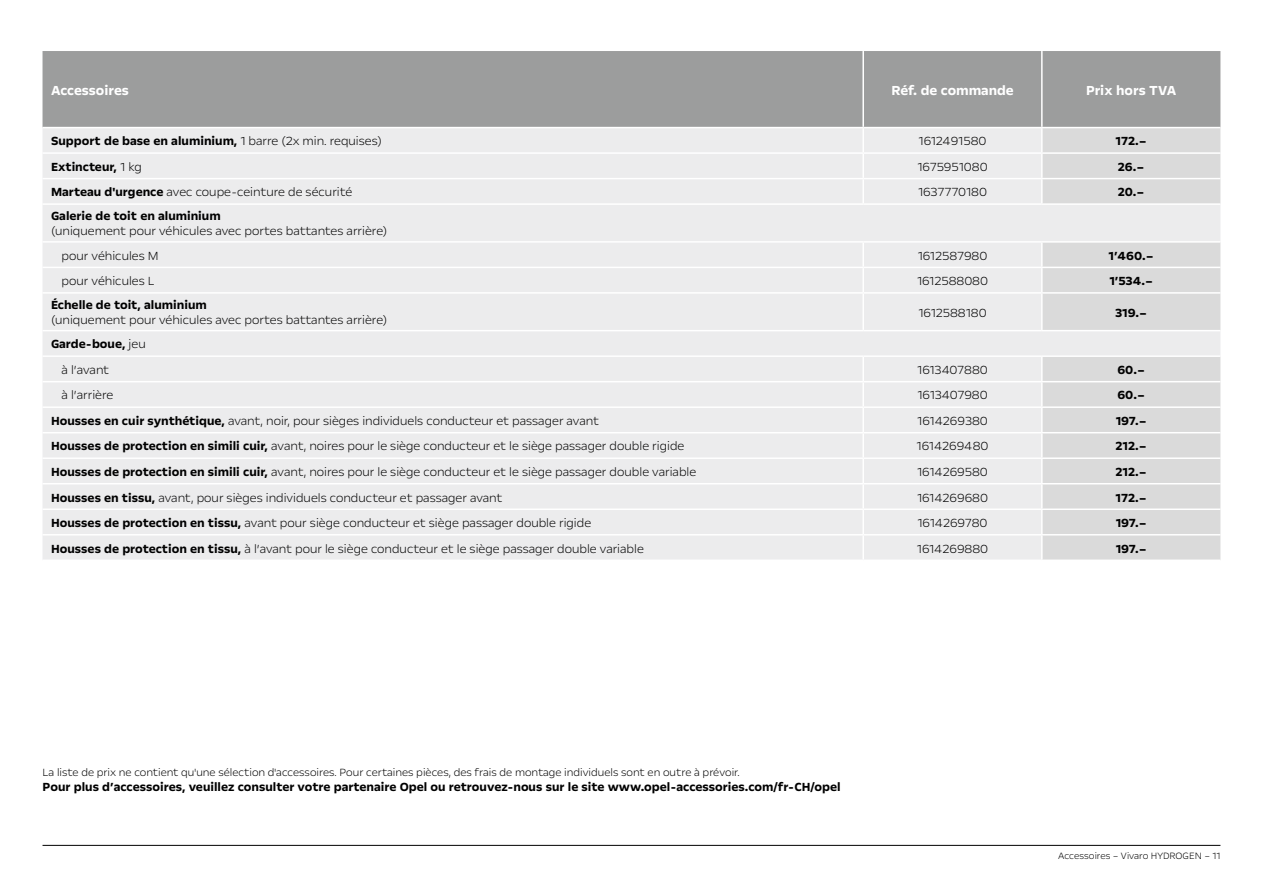
<style>
.page{position:relative;width:1263px;height:893px;background:#fff}
.page>*{position:absolute;margin:0;border:0;box-sizing:border-box;transform-origin:0 0}
.t1{font:700 15px "Opel Next";color:#fff}
.t2{font:300 13.5px/24.2px "Opel Next";color:#000}
.t3{font:700 13.5px/25.5px "Opel Next";color:#000}
.t4{font:300 12px "Opel Next";color:#000}
.t5{font:300 10.5px "Opel Next";color:#000}
.s1{font-weight:300}
.s2{font-weight:700}
</style>
<div class="page">
<hr style="left:43px;top:845px;width:1177px;height:1px;background:#000">
<div style="left:43px;top:51px;width:1177px;height:76px;background:#9c9d9d"></div>
<div style="left:43px;top:128px;width:999px;height:431px;background:#ececed"></div>
<svg style="left:1042px;top:128px;width:178px;height:227px;background:#dfdfdf"></svg>
<hr style="left:863px;top:152px;width:179px;height:2px;background:#fff">
<hr style="left:862px;top:154px;width:2px;height:24px;background:#fff">
<hr style="left:1042px;top:152px;width:178px;height:2px;background:#fff">
<hr style="left:863px;top:178px;width:179px;height:1px;background:#fff">
<hr style="left:862px;top:179px;width:2px;height:24px;background:#fff">
<hr style="left:1042px;top:178px;width:178px;height:1px;background:#fff">
<hr style="left:863px;top:355px;width:179px;height:2px;background:#fff">
<hr style="left:862px;top:357px;width:2px;height:24px;background:#fff">
<hr style="left:863px;top:381px;width:179px;height:1px;background:#fff">
<hr style="left:862px;top:382px;width:2px;height:24px;background:#fff">
<hr style="left:862px;top:51px;width:2px;height:76px;background:#fff">
<hr style="left:1041px;top:51px;width:1px;height:76px;background:#fff">
<hr style="left:43px;top:508px;width:820px;height:2px;background:#fff">
<hr style="left:863px;top:508px;width:179px;height:2px;background:#fff">
<hr style="left:43px;top:534px;width:820px;height:1px;background:#fff">
<hr style="left:863px;top:534px;width:179px;height:1px;background:#fff">
<hr style="left:43px;top:203px;width:820px;height:2px;background:#fff">
<hr style="left:863px;top:203px;width:179px;height:2px;background:#fff">
<hr style="left:1042px;top:203px;width:178px;height:2px;background:#fff">
<hr style="left:863px;top:241px;width:179px;height:2px;background:#fff">
<hr style="left:1042px;top:241px;width:178px;height:2px;background:#fff">
<hr style="left:863px;top:267px;width:179px;height:1px;background:#fff">
<hr style="left:1042px;top:267px;width:178px;height:1px;background:#fff">
<hr style="left:863px;top:292px;width:179px;height:2px;background:#fff">
<hr style="left:1042px;top:292px;width:178px;height:2px;background:#fff">
<hr style="left:863px;top:330px;width:179px;height:1px;background:#fff">
<hr style="left:1042px;top:330px;width:178px;height:1px;background:#fff">
<hr style="left:863px;top:406px;width:179px;height:2px;background:#fff">
<hr style="left:862px;top:128px;width:2px;height:24px;background:#fff">
<svg style="left:1041px;top:128px;width:1px;height:75px"></svg>
<hr style="left:862px;top:243px;width:2px;height:24px;background:#fff">
<hr style="left:862px;top:268px;width:2px;height:24px;background:#fff">
<svg style="left:1041px;top:243px;width:1px;height:49px"></svg>
<hr style="left:862px;top:294px;width:2px;height:36px;background:#fff">
<hr style="left:1041px;top:294px;width:1px;height:36px;background:#fff">
<hr style="left:43px;top:152px;width:820px;height:2px;background:#fff">
<hr style="left:43px;top:178px;width:820px;height:1px;background:#fff">
<hr style="left:43px;top:241px;width:820px;height:2px;background:#fff">
<hr style="left:43px;top:267px;width:820px;height:1px;background:#fff">
<hr style="left:43px;top:292px;width:820px;height:2px;background:#fff">
<hr style="left:43px;top:330px;width:820px;height:1px;background:#fff">
<hr style="left:43px;top:355px;width:820px;height:2px;background:#fff">
<hr style="left:43px;top:381px;width:820px;height:1px;background:#fff">
<hr style="left:43px;top:406px;width:820px;height:2px;background:#fff">
<hr style="left:43px;top:432px;width:820px;height:1px;background:#fff">
<hr style="left:863px;top:432px;width:179px;height:1px;background:#fff">
<hr style="left:43px;top:457px;width:820px;height:2px;background:#fff">
<hr style="left:863px;top:457px;width:179px;height:2px;background:#fff">
<hr style="left:43px;top:483px;width:820px;height:1px;background:#fff">
<hr style="left:863px;top:483px;width:179px;height:1px;background:#fff">
<svg style="left:1041px;top:357px;width:179px;height:203px;background:#dcdcdc"></svg>
<hr style="left:862px;top:408px;width:2px;height:24px;background:#fff">
<hr style="left:862px;top:433px;width:2px;height:24px;background:#fff">
<hr style="left:862px;top:459px;width:2px;height:24px;background:#fff">
<hr style="left:862px;top:484px;width:2px;height:24px;background:#fff">
<hr style="left:862px;top:510px;width:2px;height:24px;background:#fff">
<hr style="left:862px;top:535px;width:2px;height:24px;background:#fff">
<p class="t1" style="left:51px;top:81px;width:79px">Accessoires</p>
<p class="t1" style="left:891px;top:81px;width:124px">Réf. de commande</p>
<p class="t1" style="left:1086px;top:81px;width:92px">Prix hors TVA</p>
<p class="t3" style="left:51px;top:128px;width:332px">Support de base en aluminium, <span class="s1">1 barre (2x min. requises)</span></p>
<p class="t2" style="left:918px;top:129px;width:69px">1612491580</p>
<p class="t3" style="left:1115px;top:128px;width:33px">172.–</p>
<p class="t3" style="left:51px;top:154px;width:92px">Extincteur, <span class="s1">1 kg</span></p>
<p class="t2" style="left:917px;top:154px;width:72px">1675951080</p>
<p class="t3" style="left:1118px;top:154px;width:28px">26.–</p>
<p class="t2" style="left:51px;top:180px;width:303px"><span class="s2">Marteau d'urgence</span> avec coupe-ceinture de sécurité</p>
<p class="t2" style="left:918px;top:180px;width:71px">1637770180</p>
<p class="t3" style="left:1118px;top:179px;width:28px">20.–</p>
<p class="t3" style="left:51px;top:204px;width:171px">Galerie de toit en aluminium</p>
<p class="t2" style="left:62px;top:219px;width:327px;text-indent:-11px">(uniquement pour véhicules avec portes battantes arrière) pour véhicules M</p>
<p class="t2" style="left:918px;top:243px;width:71px">1612587980</p>
<p class="t3" style="left:1108px;top:243px;width:47px">1’460.–</p>
<p class="t2" style="left:62px;top:268px;width:95px">pour véhicules L</p>
<p class="t2" style="left:917px;top:268px;width:73px">1612588080</p>
<p class="t3" style="left:1109px;top:268px;width:45px">1’534.–</p>
<p class="t3" style="left:51px;top:292px;width:157px">Échelle de toit, aluminium</p>
<p class="t2" style="left:51px;top:308px;width:338px">(uniquement pour véhicules avec portes battantes arrière)</p>
<p class="t2" style="left:918px;top:300px;width:70px">1612588180</p>
<p class="t3" style="left:1115px;top:300px;width:34px">319.–</p>
<p class="t3" style="left:62px;top:332px;width:86px;text-indent:-11px">Garde-boue, <span class="s1">jeu à l’avant</span></p>
<p class="t2" style="left:917px;top:357px;width:72px">1613407880</p>
<p class="t3" style="left:1117px;top:357px;width:29px">60.–</p>
<p class="t2" style="left:62px;top:383px;width:53px">à l’arrière</p>
<p class="t2" style="left:917px;top:383px;width:72px">1613407980</p>
<p class="t3" style="left:1117px;top:383px;width:29px">60.–</p>
<p class="t2" style="left:51px;top:408px;width:549px"><span class="s2">Housses en cuir synthétique,</span> avant, noir, pour sièges individuels conducteur et passager avant</p>
<p class="t2" style="left:917px;top:408px;width:72px">1614269380</p>
<p class="t3" style="left:1116px;top:408px;width:32px">197.–</p>
<p class="t2" style="left:51px;top:434px;width:635px"><span class="s2">Housses de protection en simili cuir,</span> avant, noires pour le siège conducteur et le siège passager double rigide</p>
<p class="t2" style="left:917px;top:434px;width:73px">1614269480</p>
<p class="t3" style="left:1115px;top:434px;width:33px">212.–</p>
<p class="t2" style="left:51px;top:459px;width:647px"><span class="s2">Housses de protection en simili cuir,</span> avant, noires pour le siège conducteur et le siège passager double variable</p>
<p class="t2" style="left:917px;top:459px;width:72px">1614269580</p>
<p class="t3" style="left:1115px;top:459px;width:33px">212.–</p>
<p class="t2" style="left:51px;top:485px;width:453px"><span class="s2">Housses en tissu,</span> avant, pour sièges individuels conducteur et passager avant</p>
<p class="t2" style="left:917px;top:485px;width:73px">1614269680</p>
<p class="t3" style="left:1115px;top:485px;width:33px">172.–</p>
<p class="t2" style="left:51px;top:510px;width:542px"><span class="s2">Housses de protection en tissu,</span> avant pour siège conducteur et siège passager double rigide</p>
<p class="t2" style="left:917px;top:510px;width:72px">1614269780</p>
<p class="t3" style="left:1116px;top:510px;width:32px">197.–</p>
<p class="t2" style="left:51px;top:536px;width:594px"><span class="s2">Housses de protection en tissu,</span> à l’avant pour le siège conducteur et le siège passager double variable</p>
<p class="t2" style="left:917px;top:536px;width:73px">1614269880</p>
<p class="t3" style="left:1116px;top:536px;width:32px">197.–</p>
<p class="t4" style="left:43px;top:765px;width:699px">La liste de prix ne contient qu'une sélection d'accessoires. Pour certaines pièces, des frais de montage individuels sont en outre à prévoir.</p>
<p class="t3" style="left:43px;top:774px;width:799px">Pour plus d’accessoires, veuillez consulter votre partenaire Opel ou retrouvez-nous sur le site www.opel-accessories.com/fr-CH/opel</p>
<p class="t5" style="left:1058px;top:849px;width:164px">Accessoires – Vivaro HYDROGEN – 11</p>
</div>
